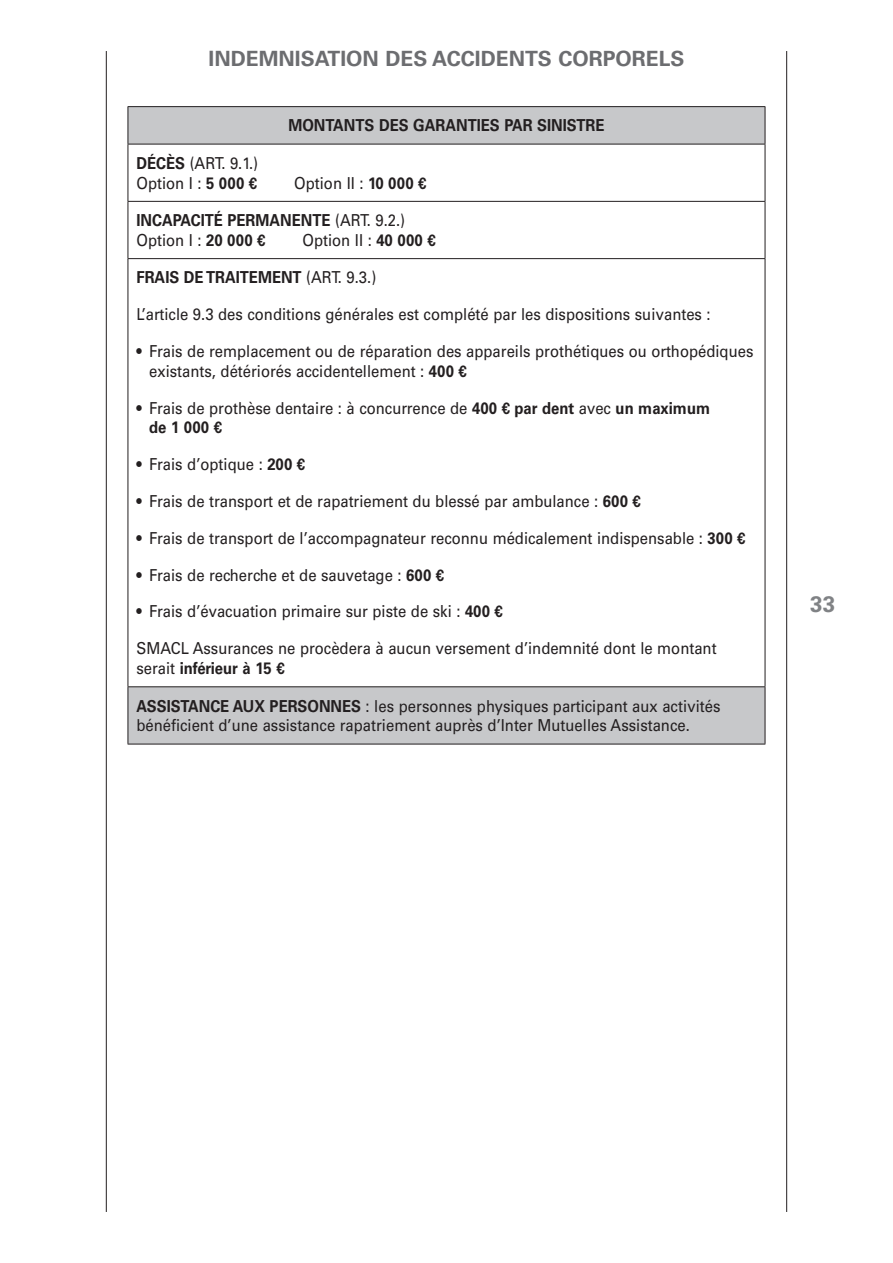
<style>
.page{position:relative;width:893px;height:1263px;background:#fff}
.page>*{position:absolute;margin:0;border:0;box-sizing:border-box;transform-origin:0 0}
.t1{font:700 22.5px "Univers LT Std";color:#808285}
.t2{font:700 21px "Univers LT Std";color:#6c6d70}
.t3{font:16.5px/19.8px "Univers LT Std";color:#231f20;scale:.9 1}
.t4{font:700 16.5px/19.8px "Univers LT Std";color:#231f20;scale:.9 1}
.s1{font-weight:700}
.s2{font-weight:400}
</style>
<div class="page">
<svg style="left:129px;top:107px;width:636px;height:637px"></svg>
<hr style="left:128px;top:106px;width:637px;height:1px;background:#231f20">
<hr style="left:128px;top:107px;width:1px;height:37px;background:#231f20">
<hr style="left:765px;top:107px;width:1px;height:37px;background:#231f20">
<hr style="left:128px;top:144px;width:637px;height:1px;background:#231f20">
<hr style="left:128px;top:144px;width:1px;height:57px;background:#231f20">
<hr style="left:765px;top:144px;width:1px;height:57px;background:#231f20">
<hr style="left:128px;top:201px;width:637px;height:1px;background:#231f20">
<hr style="left:128px;top:202px;width:1px;height:56px;background:#231f20">
<hr style="left:765px;top:202px;width:1px;height:56px;background:#231f20">
<hr style="left:128px;top:258px;width:637px;height:1px;background:#231f20">
<hr style="left:128px;top:259px;width:1px;height:427px;background:#231f20">
<hr style="left:765px;top:259px;width:1px;height:427px;background:#231f20">
<hr style="left:128px;top:686px;width:637px;height:1px;background:#231f20">
<hr style="left:128px;top:687px;width:1px;height:57px;background:#231f20">
<hr style="left:765px;top:687px;width:1px;height:57px;background:#231f20">
<hr style="left:128px;top:744px;width:637px;height:1px;background:#231f20">
<hr style="left:786px;top:51px;width:1px;height:1161px;background:#231f20">
<hr style="left:106px;top:51px;width:1px;height:1161px;background:#231f20">
<p class="t2" style="left:209px;top:47px;width:477px">INDEMNISATION DES ACCIDENTS CORPORELS</p>
<p class="t4" style="left:288px;top:116px;width:353px">MONTANTS DES GARANTIES PAR SINISTRE</p>
<p class="t3" style="left:136px;top:153px;width:137px"><span class="s1">DÉCÈS</span> (ART. 9.1.)<br>Option I : <span class="s1">5 000 €</span></p>
<p class="t3" style="left:294px;top:173px;width:148px">Option II : <span class="s1">10 000 €</span></p>
<p class="t4" style="left:136px;top:210px;width:300px">INCAPACITÉ PERMANENTE <span class="s2">(ART. 9.2.)<br>Option I :</span> 20 000 €</p>
<p class="t3" style="left:303px;top:230px;width:149px">Option II : <span class="s1">40 000 €</span></p>
<p class="t4" style="left:136px;top:268px;width:268px">FRAIS DE TRAITEMENT <span class="s2">(ART. 9.3.)</span></p>
<p class="t3" style="left:136px;top:304px;width:640px">L’article 9.3 des conditions générales est complété par les dispositions suivantes :</p>
<p class="t3" style="left:149px;top:341px;width:673px;text-indent:-13px">• Frais de remplacement ou de réparation des appareils prothétiques ou orthopédiques existants, détériorés accidentellement : <span class="s1">400 €</span></p>
<p class="t3" style="left:149px;top:398px;width:625px;text-indent:-13px">• Frais de prothèse dentaire : à concurrence de <span class="s1">400 € par dent</span> avec <span class="s1">un maximum de 1 000 €</span></p>
<p class="t3" style="left:136px;top:454px;width:189px">• Frais d’optique : <span class="s1">200 €</span></p>
<p class="t3" style="left:136px;top:491px;width:562px">• Frais de transport et de rapatriement du blessé par ambulance : <span class="s1">600 €</span></p>
<p class="t3" style="left:136px;top:528px;width:678px">• Frais de transport de l’accompagnateur reconnu médicalement indispensable : <span class="s1">300 €</span></p>
<p class="t3" style="left:136px;top:565px;width:343px">• Frais de recherche et de sauvetage : <span class="s1">600 €</span></p>
<p class="t3" style="left:136px;top:602px;width:409px">• Frais d’évacuation primaire sur piste de ski : <span class="s1">400 €</span></p>
<p class="t3" style="left:136px;top:639px;width:646px">SMACL Assurances ne procèdera à aucun versement d’indemnité dont le montant serait <span class="s1">inférieur à 15 €</span></p>
<p class="t3" style="left:136px;top:696px;width:650px"><span class="s1">ASSISTANCE AUX PERSONNES</span> : les personnes physiques participant aux activités bénéficient d’une assistance rapatriement auprès d’Inter Mutuelles Assistance.</p>
<h1 class="t1" style="left:810px;top:590px;width:27px">33</h1>
</div>
